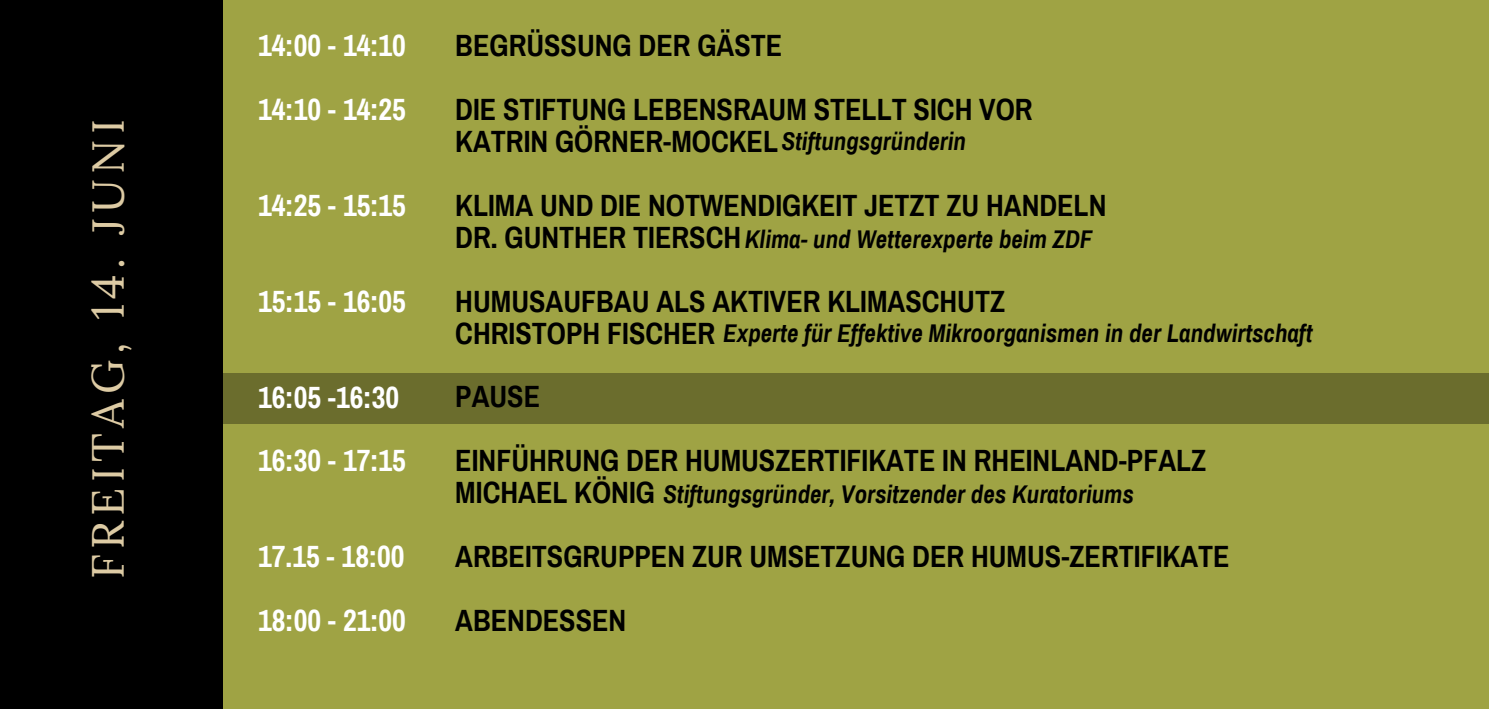
<style>
.page{position:relative;width:1489px;height:709px;background:#000}
.page>*{position:absolute;margin:0;border:0;box-sizing:border-box;transform-origin:0 0}
.t1{font:45px "Lora";letter-spacing:.12em;color:#ddcba4}
.t2{font:700 30px/63.8px "Archivo Narrow";color:#000}
.t3{font:700 30px/63.8px "Archivo Narrow";color:#fff}
.t4{font:italic 700 25px "Archivo Narrow";color:#000}
</style>
<div class="page">
<div style="left:223px;top:0;width:1266px;height:709px;background:#9fa344"></div>
<div style="left:223px;top:373px;width:1266px;height:51px;background:#6b6d2d"></div>
<h1 class="t1" style="left:79px;top:579px;width:462px;rotate:-90deg">FREITAG, 14. JUNI</h1>
<p class="t3" style="left:258px;top:15px;width:149px">14:00 - 14:10<br>14:10 - 14:25</p>
<p class="t3" style="left:258px;top:174px;width:149px">14:25 - 15:15</p>
<p class="t3" style="left:258px;top:270px;width:149px">15:15 - 16:05</p>
<p class="t3" style="left:258px;top:366px;width:149px">16:05 -16:30<br>16:30 - 17:15</p>
<p class="t3" style="left:258px;top:525px;width:149px">17.15 - 18:00<br>18:00 - 21:00</p>
<p class="t2" style="left:455px;top:14px;width:579px">BEGRÜSSUNG DER GÄSTE<br>DIE STIFTUNG LEBENSRAUM STELLT SICH VOR</p>
<p class="t2" style="left:455px;top:110px;width:653px">KATRIN GÖRNER-MOCKEL<br>KLIMA UND DIE NOTWENDIGKEIT JETZT ZU HANDELN</p>
<p class="t2" style="left:455px;top:206px;width:551px">DR. GUNTHER TIERSCH<br>HUMUSAUFBAU ALS AKTIVER KLIMASCHUTZ</p>
<p class="t2" style="left:455px;top:302px;width:752px">CHRISTOPH FISCHER<br>PAUSE<br>EINFÜHRUNG DER HUMUSZERTIFIKATE IN RHEINLAND-PFALZ</p>
<p class="t2" style="left:455px;top:461px;width:776px">MICHAEL KÖNIG<br>ARBEITSGRUPPEN ZUR UMSETZUNG DER HUMUS-ZERTIFIKATE<br>ABENDESSEN</p>
<p class="t4" style="left:781px;top:128px;width:186px">Stiftungsgründerin</p>
<p class="t4" style="left:745px;top:226px;width:349px">Klima- und Wetterexperte beim ZDF</p>
<p class="t4" style="left:723px;top:320px;width:591px">Experte für Effektive Mikroorganismen in der Landwirtschaft</p>
<p class="t4" style="left:663px;top:481px;width:472px">Stiftungsgründer, Vorsitzender des Kuratoriums</p>
</div>
